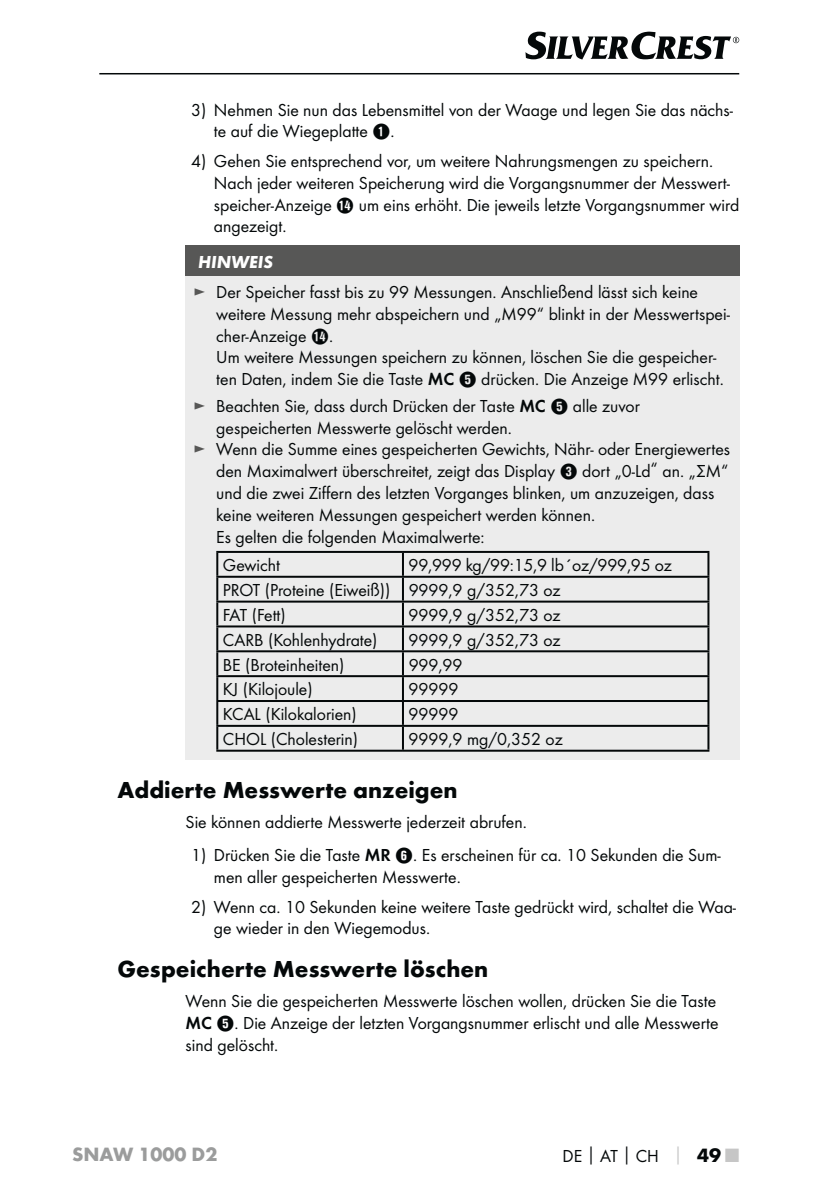
<style>
.page{position:relative;width:840px;height:1191px;background:#fff}
.page>*{position:absolute;margin:0;border:0;box-sizing:border-box;transform-origin:0 0}
.t1{font:700 24px "Futura";color:#040809}
.t2{font:700 20px "Futura";color:#9b9c9c}
.t3{font:18px/21.6px "Futura Boo";color:#040809}
.t4{font:italic 700 18px "Futura";color:#fff}
.s1{font-family:"Hako PI Nummern"}
.s2{color:#575756}
.s3{font-family:"Futura Dem"}
.s4{font-family:"Futura";font-weight:700}
.s5{font-family:"Futura";font-weight:700;color:#c6c6c6}
.s6{font-family:"Futura";font-weight:700;font-size:20px}
.s7{font-family:"Futura";font-weight:700;font-size:20px;color:#c6c6c6}
</style>
<div class="page">
<hr style="left:99px;top:73px;width:639px;height:1px;background:#040809">
<svg style="left:525px;top:32px;width:213px;height:28px"></svg>
<div style="left:185px;top:246px;width:554px;height:30px;background:#575756"></div>
<div style="left:185px;top:276px;width:554px;height:483px;background:#ececec"></div>
<hr style="left:216px;top:551px;width:187px;height:2px;background:#040809">
<hr style="left:216px;top:553px;width:2px;height:23px;background:#040809">
<hr style="left:403px;top:551px;width:306px;height:2px;background:#040809">
<hr style="left:402px;top:553px;width:2px;height:23px;background:#040809">
<hr style="left:707px;top:553px;width:2px;height:23px;background:#040809">
<hr style="left:216px;top:576px;width:187px;height:2px;background:#040809">
<hr style="left:216px;top:578px;width:2px;height:22px;background:#040809">
<hr style="left:403px;top:576px;width:306px;height:2px;background:#040809">
<hr style="left:402px;top:578px;width:2px;height:22px;background:#040809">
<hr style="left:707px;top:578px;width:2px;height:22px;background:#040809">
<hr style="left:216px;top:600px;width:187px;height:2px;background:#040809">
<hr style="left:216px;top:602px;width:2px;height:23px;background:#040809">
<hr style="left:403px;top:600px;width:306px;height:2px;background:#040809">
<hr style="left:402px;top:602px;width:2px;height:23px;background:#040809">
<hr style="left:707px;top:602px;width:2px;height:23px;background:#040809">
<hr style="left:216px;top:625px;width:187px;height:2px;background:#040809">
<hr style="left:216px;top:627px;width:2px;height:23px;background:#040809">
<hr style="left:403px;top:625px;width:306px;height:2px;background:#040809">
<hr style="left:402px;top:627px;width:2px;height:23px;background:#040809">
<hr style="left:707px;top:627px;width:2px;height:23px;background:#040809">
<hr style="left:216px;top:650px;width:187px;height:2px;background:#040809">
<hr style="left:216px;top:652px;width:2px;height:23px;background:#040809">
<hr style="left:403px;top:650px;width:306px;height:2px;background:#040809">
<hr style="left:402px;top:652px;width:2px;height:23px;background:#040809">
<hr style="left:707px;top:652px;width:2px;height:23px;background:#040809">
<hr style="left:216px;top:675px;width:187px;height:2px;background:#040809">
<hr style="left:216px;top:677px;width:2px;height:23px;background:#040809">
<hr style="left:403px;top:675px;width:306px;height:2px;background:#040809">
<hr style="left:402px;top:677px;width:2px;height:23px;background:#040809">
<hr style="left:707px;top:677px;width:2px;height:23px;background:#040809">
<hr style="left:216px;top:700px;width:187px;height:2px;background:#040809">
<hr style="left:216px;top:702px;width:2px;height:23px;background:#040809">
<hr style="left:403px;top:700px;width:306px;height:2px;background:#040809">
<hr style="left:402px;top:702px;width:2px;height:23px;background:#040809">
<hr style="left:707px;top:702px;width:2px;height:23px;background:#040809">
<hr style="left:216px;top:725px;width:187px;height:2px;background:#040809">
<hr style="left:216px;top:727px;width:2px;height:22px;background:#040809">
<hr style="left:403px;top:725px;width:306px;height:2px;background:#040809">
<hr style="left:402px;top:727px;width:2px;height:22px;background:#040809">
<hr style="left:707px;top:727px;width:2px;height:22px;background:#040809">
<hr style="left:216px;top:749px;width:187px;height:2px;background:#040809">
<hr style="left:403px;top:749px;width:306px;height:2px;background:#040809">
<p class="t3" style="left:214px;top:100px;width:520px;text-indent:-23px">3) Nehmen Sie nun das Lebensmittel von der Waage und legen Sie das nächs&shy;te auf die Wiegeplatte <span class="s1">1</span>.</p>
<p class="t3" style="left:214px;top:151px;width:526px;text-indent:-23px">4) Gehen Sie entsprechend vor, um weitere Nahrungsmengen zu speichern.<br>Nach jeder weiteren Speicherung wird die Vorgangsnummer der Messwert&shy;speicher-Anzeige <span class="s1">r</span> um eins erhöht. Die jeweils letzte Vorgangsnummer wird angezeigt.</p>
<p class="t4" style="left:198px;top:256px;width:76px">HINWEIS</p>
<p class="t3" style="left:216px;top:282px;width:515px;text-indent:-23px"><span class="s2">►</span> Der Speicher fasst bis zu 99 Messungen. Anschließend lässt sich keine weitere Messung mehr abspeichern und „M99“ blinkt in der Messwertspei&shy;cher-Anzeige <span class="s1">r</span>.<br>Um weitere Messungen speichern zu können, löschen Sie die gespeicher&shy;ten Daten, indem Sie die Taste <span class="s3">MC</span> <span class="s1">5</span> drücken. Die Anzeige M99 erlischt.</p>
<p class="t3" style="left:193px;top:396px;width:447px"><span class="s2">►</span> Beachten Sie, dass durch Drücken der Taste <span class="s3">MC</span> <span class="s1">5</span> alle zuvor</p>
<p class="t3" style="left:216px;top:418px;width:297px">gespeicherten Messwerte gelöscht werden.</p>
<p class="t3" style="left:193px;top:439px;width:537px"><span class="s2">►</span> Wenn die Summe eines gespeicherten Gewichts, Nähr- oder Energiewertes</p>
<p class="t3" style="left:216px;top:461px;width:513px">den Maximalwert überschreitet, zeigt das Display <span class="s1">3</span> dort „0-Ld“ an. „ΣM“</p>
<p class="t3" style="left:216px;top:483px;width:499px">und die zwei Ziffern des letzten Vorganges blinken, um anzuzeigen, dass</p>
<p class="t3" style="left:216px;top:505px;width:380px">keine weiteren Messungen gespeichert werden können.</p>
<p class="t3" style="left:216px;top:527px;width:270px">Es gelten die folgenden Maximalwerte:</p>
<p class="t3" style="left:223px;top:555px;width:59px">Gewicht</p>
<p class="t3" style="left:223px;top:553px;width:450px;line-height:24.8px;text-indent:185px">99,999 kg/99:15,9 lb´oz/999,95 oz<br>PROT (Proteine (Eiweiß)) 9999,9 g/352,73 oz<br>FAT (Fett)</p>
<p class="t3" style="left:408px;top:605px;width:153px">9999,9 g/352,73 oz</p>
<p class="t3" style="left:223px;top:630px;width:156px">CARB (Kohlenhydrate)</p>
<p class="t3" style="left:408px;top:630px;width:153px">9999,9 g/352,73 oz</p>
<p class="t3" style="left:223px;top:654px;width:123px">BE (Broteinheiten)</p>
<p class="t3" style="left:408px;top:654px;width:55px">999,99</p>
<p class="t3" style="left:223px;top:679px;width:91px">KJ (Kilojoule)</p>
<p class="t3" style="left:408px;top:679px;width:51px">99999</p>
<p class="t3" style="left:223px;top:704px;width:135px">KCAL (Kilokalorien)</p>
<p class="t3" style="left:408px;top:704px;width:51px">99999</p>
<p class="t3" style="left:223px;top:729px;width:137px">CHOL (Cholesterin)</p>
<p class="t3" style="left:408px;top:729px;width:156px">9999,9 mg/0,352 oz</p>
<h1 class="t1" style="left:117px;top:780px;width:341px">Addierte Messwerte anzeigen</h1>
<p class="t3" style="left:185px;top:811px;width:342px">Sie können addierte Messwerte jederzeit abrufen.</p>
<p class="t3" style="left:214px;top:845px;width:508px;text-indent:-23px">1) Drücken Sie die Taste <span class="s3">MR</span> <span class="s1">6</span>. Es erscheinen für ca. 10 Sekunden die Sum&shy;men aller gespeicherten Messwerte.</p>
<p class="t3" style="left:214px;top:897px;width:523px;text-indent:-23px">2) Wenn ca. 10 Sekunden keine weitere Taste gedrückt wird, schaltet die Waa&shy;ge wieder in den Wiegemodus.</p>
<h1 class="t1" style="left:117px;top:960px;width:372px">Gespeicherte Messwerte löschen</h1>
<p class="t3" style="left:185px;top:991px;width:534px">Wenn Sie die gespeicherten Messwerte löschen wollen, drücken Sie die Taste<br><span class="s3">MC</span> <span class="s1">5</span>. Die Anzeige der letzten Vorgangsnummer erlischt und alle Messwerte sind gelöscht.</p>
<p class="t2" style="left:72px;top:1146px;width:147px">SNAW 1000 D2</p>
<p class="t3" style="left:562px;top:1146px;width:178px">DE<span class="s4">│</span>AT<span class="s4">│</span>CH <span class="s5">│</span> <span class="s6">49</span> <span class="s7">■</span></p>
</div>
